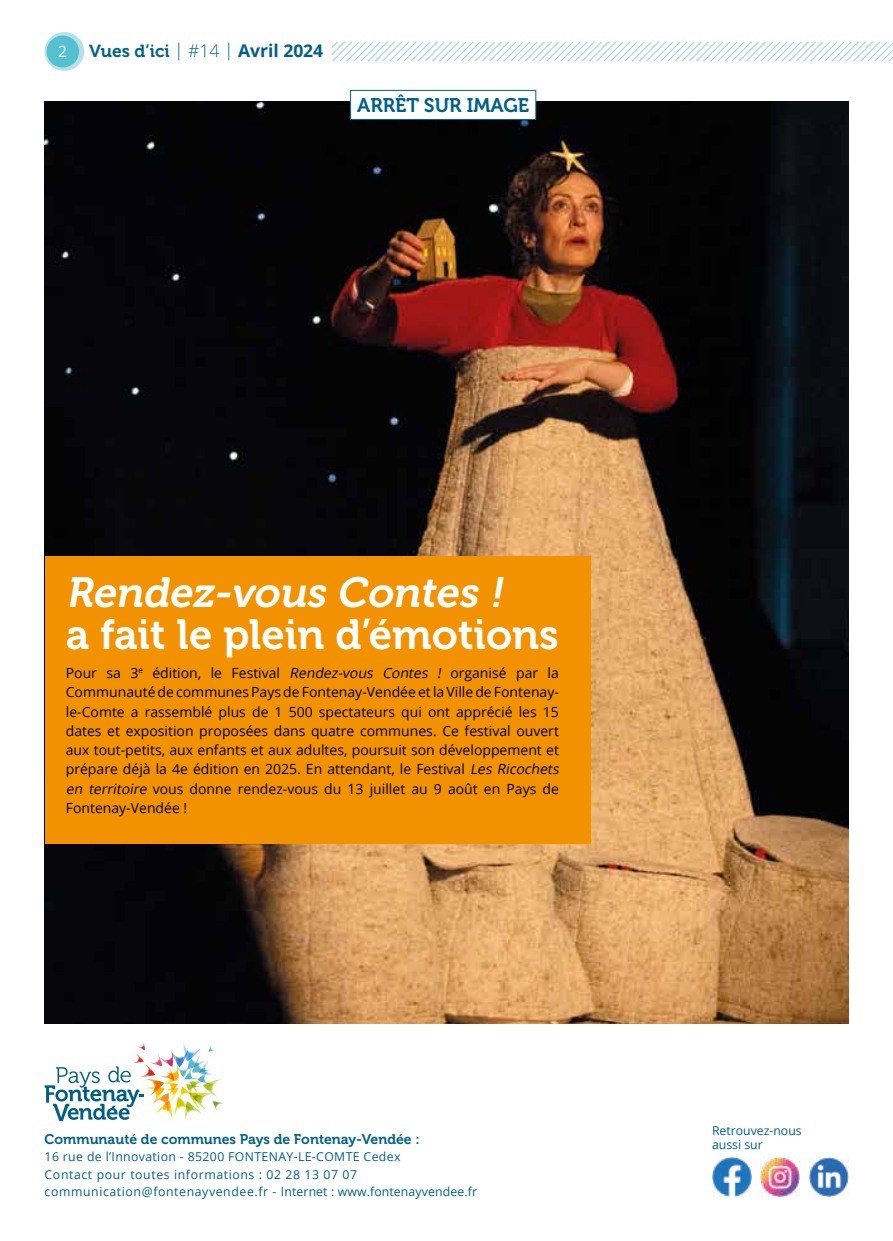
<style>
.page{position:relative;width:893px;height:1241px;background:#fff}
.page>*{position:absolute;margin:0;border:0;box-sizing:border-box;transform-origin:0 0}
.t1{font:42px "Museo 700";color:#fff}
.t2{font:italic 42px "Museo 700";color:#fff}
.t3{font:19.6px "Museo 700";color:#005f86}
.t4{font:17.5px "Museo 700";color:#005f86}
.t5{font:15.75px "Open Sans";color:#fff}
.t6{font:14px/19.2px "Open Sans";color:#000}
.t7{font:14px "Museo 700";color:#005f86}
.t8{font:12.25px/17.5px "Open Sans";letter-spacing:.03em;color:#005f86}
.t9{font:12.25px/14px "Open Sans";color:#005f86}
.s1{font-family:"Open Sans";font-weight:300}
.s2{font-family:"Open Sans";font-weight:700}
.s3{font-style:italic}
</style>
<div class="page">
<svg style="left:45px;top:32px;width:39px;height:39px"></svg>
<div style="left:47px;top:36px;width:32px;height:31px;background:#55c0d0;border-radius:50%"></div>
<svg style="left:332px;top:43px;width:561px;height:17px"></svg>
<img style="left:45px;top:102px;width:803px;height:921px">
<div style="left:45px;top:556px;width:545px;height:287px;background:#f39200"></div>
<div style="left:351px;top:90px;width:185px;height:29px;background:#fff"></div>
<div style="left:350px;top:90px;width:186px;height:30px;border:1px solid #005f86"></div>
<svg style="left:45px;top:1042px;width:179px;height:79px"></svg>
<img style="left:712px;top:1157px;width:39px;height:39px">
<img style="left:761px;top:1157px;width:39px;height:39px">
<img style="left:809px;top:1157px;width:39px;height:39px">
<p class="t5" style="left:58px;top:40px;width:11px">2</p>
<p class="t4" style="left:89px;top:41px;width:235px">Vues d’ici <span class="s1">| #14 |</span> <span class="s2">Avril 2024</span></p>
<h2 class="t3" style="left:357px;top:95px;width:174px">ARRÊT SUR IMAGE</h2>
<h1 class="t2" style="left:66px;top:569px;width:447px">Rendez-vous Contes !</h1>
<h1 class="t1" style="left:66px;top:611px;width:495px">a fait le plein d’émotions</h1>
<p class="t6" style="left:66px;top:663px;width:498px">Pour sa 3<sup>e</sup> édition, le Festival <span class="s3">Rendez-vous Contes !</span> organisé par la Communauté de communes Pays de Fontenay-Vendée et la Ville de Fontenay&shy;le-Comte a rassemblé plus de 1 500 spectateurs qui ont apprécié les 15 dates et exposition proposées dans quatre communes. Ce festival ouvert aux tout-petits, aux enfants et aux adultes, poursuit son développement et prépare déjà la 4e édition en 2025. En attendant, le Festival <span class="s3">Les Ricochets en territoire</span> vous donne rendez-vous du 13 juillet au 9 août en Pays de Fontenay-Vendée !</p>
<p class="t7" style="left:45px;top:1130px;width:376px">Communauté de communes Pays de Fontenay-Vendée :</p>
<p class="t8" style="left:45px;top:1147px;width:434px">16 rue de l’Innovation - 85200 FONTENAY-LE-COMTE Cedex<br>Contact pour toutes informations : 02 28 13 07 07 communication@fontenayvendee.fr - Internet : www.fontenayvendee.fr</p>
<p class="t9" style="left:712px;top:1122px;width:91px">Retrouvez-nous aussi sur</p>
</div>
